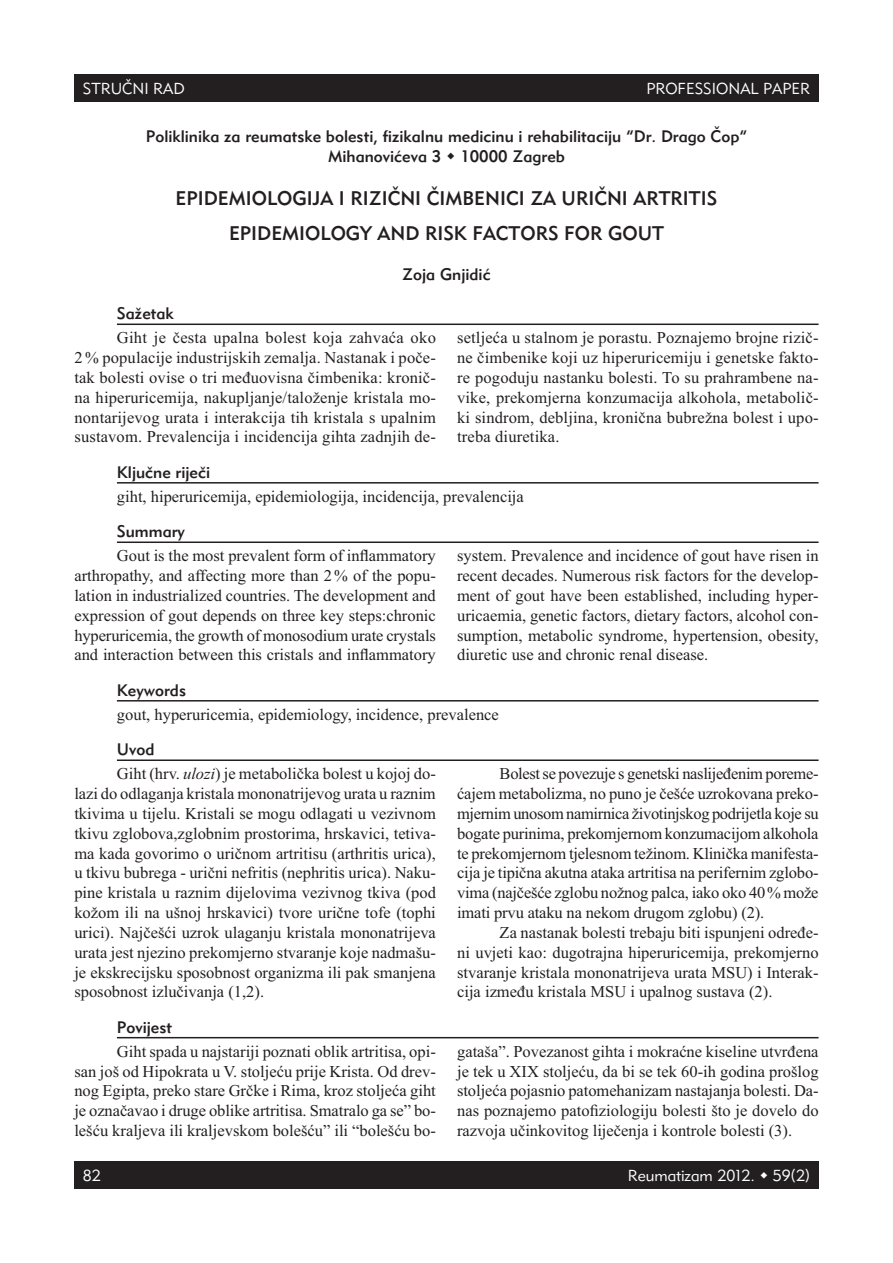
<style>
.page{position:relative;width:893px;height:1263px;background:#fff}
.page>*{position:absolute;margin:0;border:0;box-sizing:border-box;transform-origin:0 0}
.t1{font:19.5px/34.2px "Geometric 415 BT Medium A";color:#231f20;text-align:center}
.t2{font:16.5px/19.8px "Times New Roman";color:#231f20;text-align:justify}
.t3{font:16.5px/20px "Geometric 415 BT Medium A";color:#231f20;text-align:center}
.t4{font:15.75px "Geometric 415 BT Lite A";color:#fff}
.s1{font-style:italic}
</style>
<div class="page">
<div style="left:74px;top:1161px;width:745px;height:27px;background:#231f20"></div>
<div style="left:74px;top:74px;width:745px;height:28px;background:#231f20"></div>
<hr style="left:117px;top:323px;width:702px;height:2px;background:#231f20">
<hr style="left:117px;top:482px;width:702px;height:2px;background:#231f20">
<hr style="left:117px;top:541px;width:702px;height:2px;background:#231f20">
<hr style="left:117px;top:700px;width:702px;height:1px;background:#231f20">
<hr style="left:117px;top:759px;width:702px;height:2px;background:#231f20">
<hr style="left:117px;top:1037px;width:702px;height:1px;background:#231f20">
<p class="t4" style="left:83px;top:83px;width:103px">STRUČNI RAD</p>
<p class="t4" style="left:646px;top:83px;width:165px">PROFESSIONAL PAPER</p>
<p class="t3" style="left:146px;top:128px;width:603px">Poliklinika za reumatske bolesti, fizikalnu medicinu i rehabilitaciju “Dr. Drago Čop“<br>Mihanovićeva 3 10000 Zagreb</p>
<p class="t1" style="left:176px;top:183px;width:543px">EPIDEMIOLOGIJA I RIZIČNI ČIMBENICI ZA URIČNI ARTRITIS<br>EPIDEMIOLOGY AND RISK FACTORS FOR GOUT</p>
<p class="t3" style="left:402px;top:265px;width:90px">Zoja Gnjidić</p>
<p class="t3" style="left:117px;top:305px;width:58px">Sažetak</p>
<p class="t2" style="left:74px;top:329px;width:363px;text-indent:43px">Giht je česta upalna bolest koja zahvaća oko 2 % populacije industrijskih zemalja. Nastanak i poče&shy;tak bolesti ovise o tri međuovisna čimbenika: kronič&shy;na hiperuricemija, nakupljanje/taloženje kristala mo&shy;nontarijevog urata i interakcija tih kristala s upalnim sustavom. Prevalencija i incidencija gihta zadnjih de-</p>
<p class="t2" style="left:457px;top:329px;width:363px">setljeća u stalnom je porastu. Poznajemo brojne rizič&shy;ne čimbenike koji uz hiperuricemiju i genetske fakto&shy;re pogoduju nastanku bolesti. To su prahrambene na&shy;vike, prekomjerna konzumacija alkohola, metabolič&shy;ki sindrom, debljina, kronična bubrežna bolest i upo&shy;treba diuretika.</p>
<p class="t3" style="left:117px;top:464px;width:95px">Ključne riječi</p>
<p class="t2" style="left:117px;top:488px;width:408px">giht, hiperuricemija, epidemiologija, incidencija, prevalencija</p>
<p class="t3" style="left:117px;top:523px;width:70px">Summary</p>
<p class="t2" style="left:74px;top:547px;width:363px;text-indent:43px">Gout is the most prevalent form of inflammatory arthropathy, and affecting more than 2 % of the popu&shy;lation in industrialized countries. The development and expression of gout depends on three key steps:chronic hyperuricemia, the growth of monosodium urate crystals and interaction between this cristals and inflammatory</p>
<p class="t2" style="left:457px;top:547px;width:363px">system. Prevalence and incidence of gout have risen in recent decades. Numerous risk factors for the develop&shy;ment of gout have been established, including hyper&shy;uricaemia, genetic factors, dietary factors, alcohol con&shy;sumption, metabolic syndrome, hypertension, obesity, diuretic use and chronic renal disease.</p>
<p class="t3" style="left:117px;top:682px;width:71px">Keywords</p>
<p class="t2" style="left:117px;top:706px;width:383px">gout, hyperuricemia, epidemiology, incidence, prevalence</p>
<p class="t3" style="left:117px;top:741px;width:39px">Uvod</p>
<p class="t2" style="left:74px;top:765px;width:363px;text-indent:43px">Giht (hrv. <span class="s1">ulozi</span>) je metabolička bolest u kojoj do&shy;lazi do odlaganja kristala mononatrijevog urata u raznim tkivima u tijelu. Kristali se mogu odlagati u vezivnom tkivu zglobova,zglobnim prostorima, hrskavici, tetiva&shy;ma kada govorimo o uričnom artritisu (arthritis urica), u tkivu bubrega - urični nefritis (nephritis urica). Naku&shy;pine kristala u raznim dijelovima vezivnog tkiva (pod kožom ili na ušnoj hrskavici) tvore urične tofe (tophi urici). Najčešći uzrok ulaganju kristala mononatrijeva urata jest njezino prekomjerno stvaranje koje nadmašu&shy;je ekskrecijsku sposobnost organizma ili pak smanjena sposobnost izlučivanja (1,2).</p>
<p class="t2" style="left:457px;top:765px;width:363px;text-indent:43px">Bolest se povezuje s genetski naslijeđenim poreme&shy;ćajem metabolizma, no puno je češće uzrokovana preko&shy;mjernim unosom namirnica životinjskog podrijetla koje su bogate purinima, prekomjernom konzumacijom alkohola te prekomjernom tjelesnom težinom. Klinička manifesta&shy;cija je tipična akutna ataka artritisa na perifernim zglobo&shy;vima (najčešće zglobu nožnog palca, iako oko 40 % može imati prvu ataku na nekom drugom zglobu) (2).</p>
<p class="t2" style="left:457px;top:924px;width:363px;text-indent:43px">Za nastanak bolesti trebaju biti ispunjeni određe&shy;ni uvjeti kao: dugotrajna hiperuricemija, prekomjerno stvaranje kristala mononatrijeva urata MSU) i Interak&shy;cija između kristala MSU i upalnog sustava (2).</p>
<p class="t3" style="left:117px;top:1018px;width:57px">Povijest</p>
<p class="t2" style="left:74px;top:1043px;width:363px;text-indent:43px">Giht spada u najstariji poznati oblik artritisa, opi&shy;san još od Hipokrata u V. stoljeću prije Krista. Od drev&shy;nog Egipta, preko stare Grčke i Rima, kroz stoljeća giht je označavao i druge oblike artritisa. Smatralo ga se” bo&shy;lešću kraljeva ili kraljevskom bolešću” ili “bolešću bo-</p>
<p class="t2" style="left:457px;top:1043px;width:363px">gataša”. Povezanost gihta i mokraćne kiseline utvrđena je tek u XIX stoljeću, da bi se tek 60-ih godina prošlog stoljeća pojasnio patomehanizam nastajanja bolesti. Da&shy;nas poznajemo patofiziologiju bolesti što je dovelo do razvoja učinkovitog liječenja i kontrole bolesti (3).</p>
<p class="t4" style="left:83px;top:1169px;width:19px">82</p>
<p class="t4" style="left:628px;top:1169px;width:184px">Reumatizam 2012. 59(2)</p>
</div>
